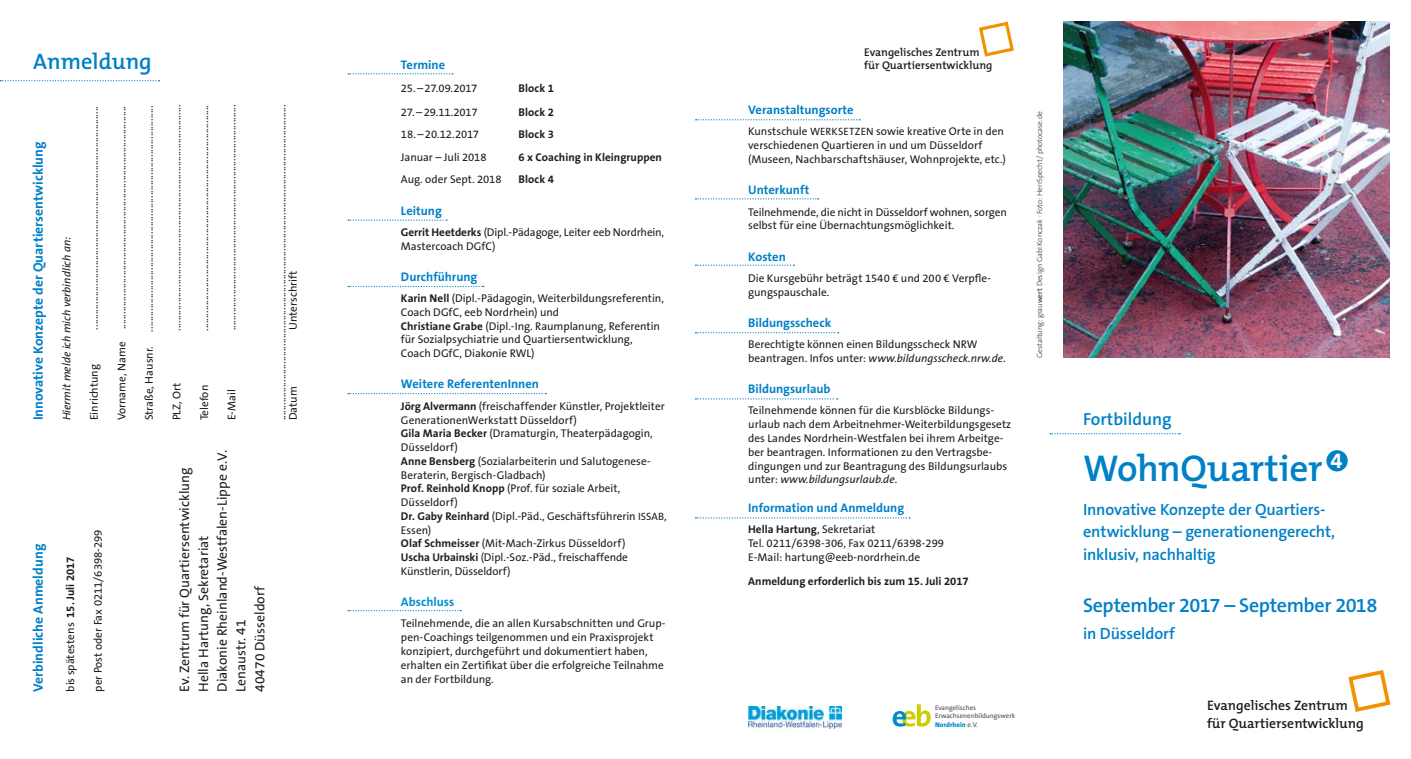
<style>
.page{position:relative;width:1411px;height:759px;background:#fff}
.page>*{position:absolute;margin:0;border:0;box-sizing:border-box;transform-origin:0 0}
.t1{font:600 37.5px "The Mix";letter-spacing:-.01em;color:#0080c7}
.t2{font:600 22.5px "The Mix";color:#0080c7}
.t3{font:600 20px "The Sans B6";letter-spacing:-.02em;color:#0080c7}
.t4{font:600 17.5px "The Sans B6";color:#0080c7}
.t5{font:600 16.25px/22.5px "The Sans B6";letter-spacing:-.01em;color:#0080c7}
.t6{font:13.75px/18.8px "The Sans B5 Plain";color:#1d1d1b}
.t7{font:700 13.75px "The Sans B7";color:#0080c7}
.t8{font:600 13.75px/17.5px "The Mix";color:#1d1d1b}
.t9{font:700 12.5px "The Sans B7";color:#0080c7}
.t10{font:700 12.5px "The Sans B7";color:#0090d1}
.t11{font:11.25px/13.8px "The Sans B5 Plain";color:#1d1d1b}
.t12{font:700 11.25px "The Sans B7";color:#1d1d1b}
.t13{font:600 11.25px/13.8px "The Mix";color:#1d1d1b}
.t14{font:italic 11.25px "The Sans B5 Plain";color:#1d1d1b}
.t15{font:11.25px "The Sans B5 Plain";letter-spacing:-.02em;color:#1d1d1b}
.t16{font:300 7.5px "The Sans B4";color:#4a4a49}
.t17{font:6.88px/8.5px "The Sans B5 Plain";color:#4a4a49}
.t18{font:800 6.88px "The Sans B8";color:#008bcb}
.s1{font-family:"The Sans B7";font-weight:700}
.s2{font-size:10.62px}
.s3{font-style:italic}
.s4{font-family:"The Sans B5 Plain";font-weight:400}
.s5{font-family:"The Sans B6";font-weight:600}
.s6{font-family:"The Sans B5 Plain";font-weight:400;color:#4a4a49}
</style>
<div class="page">
<svg style="left:979px;top:21px;width:35px;height:36px"></svg>
<img style="left:748px;top:706px;width:93px;height:21px">
<svg style="left:892px;top:704px;width:38px;height:22px"></svg>
<svg style="left:695px;top:398px;width:142px;height:1px"></svg>
<svg style="left:0;top:80px;width:159px;height:1px"></svg>
<svg style="left:695px;top:517px;width:215px;height:1px"></svg>
<svg style="left:695px;top:119px;width:165px;height:1px"></svg>
<svg style="left:695px;top:198px;width:123px;height:1px"></svg>
<svg style="left:695px;top:264px;width:99px;height:2px"></svg>
<svg style="left:348px;top:73px;width:105px;height:1px"></svg>
<svg style="left:348px;top:393px;width:198px;height:1px"></svg>
<svg style="left:348px;top:610px;width:113px;height:1px"></svg>
<svg style="left:348px;top:286px;width:136px;height:1px"></svg>
<svg style="left:695px;top:332px;width:143px;height:1px"></svg>
<svg style="left:348px;top:219px;width:99px;height:2px"></svg>
<div style="left:1326px;top:450px;width:21px;height:21px;background:#0080c7;border-radius:50%"></div>
<img style="left:1063px;top:21px;width:326px;height:336px">
<svg style="left:1049px;top:433px;width:131px;height:1px"></svg>
<svg style="left:1348px;top:670px;width:43px;height:42px"></svg>
<h2 class="t2" style="left:33px;top:43px;width:120px">Anmeldung</h2>
<p class="t7" style="left:31px;top:420px;width:280px;rotate:-90deg">Innovative Konzepte der Quartiersentwicklung</p>
<p class="t14" style="left:61px;top:420px;width:185px;rotate:-90deg">Hiermit melde ich mich verbindlich an:</p>
<p class="t11" style="left:88px;top:329px;width:225px;rotate:-90deg">.......................................................................................</p>
<p class="t11" style="left:115px;top:420px;width:316px;rotate:-90deg">Vorname, Name .......................................................................................</p>
<p class="t11" style="left:88px;top:420px;width:58px;rotate:-90deg">Einrichtung</p>
<p class="t11" style="left:143px;top:331px;width:227px;rotate:-90deg">........................................................................................</p>
<p class="t11" style="left:143px;top:420px;width:76px;rotate:-90deg">Straße, Hausnr.</p>
<p class="t7" style="left:31px;top:691px;width:149px;rotate:-90deg">Verbindliche Anmeldung</p>
<p class="t11" style="left:64px;top:691px;width:137px;rotate:-90deg">bis spätestens <span class="s1">15. Juli 2017</span></p>
<p class="t11" style="left:92px;top:691px;width:164px;rotate:-90deg">per Post oder Fax 0211/6398-299</p>
<p class="t11" style="left:170px;top:330px;width:227px;rotate:-90deg">........................................................................................</p>
<p class="t11" style="left:198px;top:331px;width:227px;rotate:-90deg">........................................................................................</p>
<p class="t11" style="left:170px;top:420px;width:40px;rotate:-90deg">PLZ, Ort</p>
<p class="t11" style="left:198px;top:420px;width:37px;rotate:-90deg">Telefon</p>
<p class="t11" style="left:225px;top:330px;width:227px;rotate:-90deg">........................................................................................</p>
<p class="t11" style="left:277px;top:420px;width:317px;line-height:11.2px;rotate:-90deg">...........................................................................................................................<br>Datum</p>
<p class="t11" style="left:287px;top:330px;width:60px;rotate:-90deg">Unterschrift</p>
<p class="t11" style="left:225px;top:420px;width:33px;rotate:-90deg">E-Mail</p>
<p class="t6" style="left:176px;top:691px;width:243px;rotate:-90deg">Ev. Zentrum für Quartiersentwicklung<br>Hella Hartung, Sekretariat<br>Diakonie Rheinland-Westfalen-Lippe e.V.<br>Lenaustr. 41<br>40470 Düsseldorf</p>
<p class="t9" style="left:401px;top:59px;width:46px">Termine</p>
<p class="t15" style="left:401px;top:82px;width:78px">25.–27.09.2017</p>
<p class="t12" style="left:518px;top:82px;width:37px">Block 1</p>
<p class="t11" style="left:401px;top:106px;width:78px">27.–29.11.2017</p>
<p class="t12" style="left:518px;top:106px;width:37px">Block 2</p>
<p class="t11" style="left:401px;top:128px;width:80px">18.–20.12.2017</p>
<p class="t12" style="left:518px;top:128px;width:37px">Block 3</p>
<p class="t11" style="left:401px;top:151px;width:87px">Januar – Juli 2018</p>
<p class="t12" style="left:518px;top:151px;width:145px">6 x Coaching in Kleingruppen</p>
<p class="t11" style="left:401px;top:173px;width:102px">Aug. oder Sept. 2018</p>
<p class="t12" style="left:518px;top:173px;width:37px">Block 4</p>
<p class="t9" style="left:401px;top:204px;width:42px">Leitung</p>
<p class="t11" style="left:401px;top:226px;width:265px"><span class="s1">Gerrit Heetderks</span> (Dipl.-Pädagoge, Leiter eeb Nordrhein,<br>Mastercoach DGfC)</p>
<p class="t9" style="left:401px;top:270px;width:78px">Durchführung</p>
<p class="t11" style="left:401px;top:292px;width:264px"><span class="s1">Karin Nell</span> (Dipl.-Pädagogin, Weiterbildungsreferentin, Coach DGfC, eeb Nordrhein) und<br><span class="s1">Christiane Grabe</span> (Dipl.-Ing. Raumplanung, Referentin für Sozialpsychiatrie und Quartiersentwicklung, Coach DGfC, Diakonie RWL)</p>
<p class="t9" style="left:401px;top:377px;width:139px">Weitere ReferentenInnen</p>
<p class="t11" style="left:401px;top:399px;width:267px"><span class="s1">Jörg Alvermann</span> (freischaffender Künstler, Projektleiter GenerationenWerkstatt Düsseldorf)<br><span class="s1">Gila Maria Becker</span> (Dramaturgin, Theaterpädagogin, Düsseldorf)<br><span class="s1">Anne Bensberg</span> (Sozialarbeiterin und Salutogenese-Beraterin, Bergisch-Gladbach)<br><span class="s1">Prof. Reinhold Knopp</span> (Prof. für soziale Arbeit, Düsseldorf)<br><span class="s1">Dr. Gaby Reinhard</span> (Dipl.-Päd., Geschäftsführerin <span class="s2">ISSAB</span>, Essen)<br><span class="s1">Olaf Schmeisser</span> (Mit-Mach-Zirkus Düsseldorf)<br><span class="s1">Uscha Urbainski</span> (Dipl.-Soz.-Päd., freischaffende Künstlerin, Düsseldorf)</p>
<p class="t10" style="left:401px;top:595px;width:55px">Abschluss</p>
<p class="t11" style="left:401px;top:617px;width:266px">Teilnehmende, die an allen Kursabschnitten und Grup&shy;pen-Coachings teilgenommen und ein Praxisprojekt konzipiert, durchgeführt und dokumentiert haben, erhalten ein Zertifikat über die erfolgreiche Teilnahme an der Fortbildung.</p>
<p class="t13" style="left:864px;top:45px;width:130px">Evangelisches Zentrum für Quartiersentwicklung</p>
<p class="t9" style="left:748px;top:103px;width:107px">Veranstaltungsorte</p>
<p class="t11" style="left:748px;top:125px;width:259px">Kunstschule <span class="s2">WERKSETZEN</span> sowie kreative Orte in den verschiedenen Quartieren in und um Düsseldorf (Museen, Nachbarschaftshäuser, Wohnprojekte, etc.)</p>
<p class="t9" style="left:748px;top:183px;width:63px">Unterkunft</p>
<p class="t11" style="left:748px;top:205px;width:260px">Teilnehmende, die nicht in Düsseldorf wohnen, sorgen selbst für eine Übernachtungsmöglichkeit.</p>
<p class="t9" style="left:748px;top:250px;width:39px">Kosten</p>
<p class="t11" style="left:748px;top:272px;width:244px">Die Kursgebühr beträgt 1540 € und 200 € Verpfle&shy;gungspauschale.</p>
<p class="t9" style="left:748px;top:316px;width:85px">Bildungsscheck</p>
<p class="t11" style="left:748px;top:338px;width:259px">Berechtigte können einen Bildungsscheck NRW beantragen. Infos unter: <span class="s3">www.bildungsscheck.nrw.de</span>.</p>
<p class="t9" style="left:748px;top:382px;width:84px">Bildungsurlaub</p>
<p class="t11" style="left:748px;top:404px;width:264px">Teilnehmende können für die Kursblöcke Bildungs&shy;urlaub nach dem Arbeitnehmer-Weiterbildungsgesetz des Landes Nordrhein-Westfalen bei ihrem Arbeitge&shy;ber beantragen. Informationen zu den Vertragsbe&shy;dingungen und zur Beantragung des Bildungsurlaubs unter: <span class="s3">www.bildungsurlaub.de</span>.</p>
<p class="t9" style="left:748px;top:501px;width:157px">Information und Anmeldung</p>
<p class="t12" style="left:748px;top:523px;width:129px">Hella Hartung<span class="s4">, Sekretariat</span></p>
<p class="t11" style="left:748px;top:537px;width:197px">Tel. 0211/6398-306, Fax 0211/6398-299<br>E-Mail: hartung@eeb-nordrhein.de</p>
<p class="t12" style="left:748px;top:575px;width:222px">Anmeldung erforderlich bis zum 15. Juli 2017</p>
<p class="t16" style="left:1035px;top:358px;width:248px;rotate:-90deg">Gestaltung: grau<span class="s5">wert</span> Design Gabi Konczak · Foto: HerrSpecht /photocase.de</p>
<p class="t17" style="left:935px;top:703px;width:82px">Evangelisches<br>Erwachsenenbildungswerk</p>
<p class="t18" style="left:935px;top:720px;width:44px">Nordrhein <span class="s6">e.V.</span></p>
<h3 class="t4" style="left:1082px;top:409px;width:90px">Fortbildung</h3>
<h1 class="t1" style="left:1082px;top:436px;width:261px">WohnQuartier <sup>4</sup></h1>
<h3 class="t5" style="left:1082px;top:498px;width:253px">Innovative Konzepte der Quartiers&shy;entwicklung – generationengerecht, inklusiv, nachhaltig</h3>
<h3 class="t3" style="left:1082px;top:594px;width:296px">September 2017 – September 2018</h3>
<h3 class="t5" style="left:1082px;top:622px;width:93px">in Düsseldorf</h3>
<p class="t8" style="left:1206px;top:696px;width:158px">Evangelisches Zentrum für Quartiersentwicklung</p>
</div>
